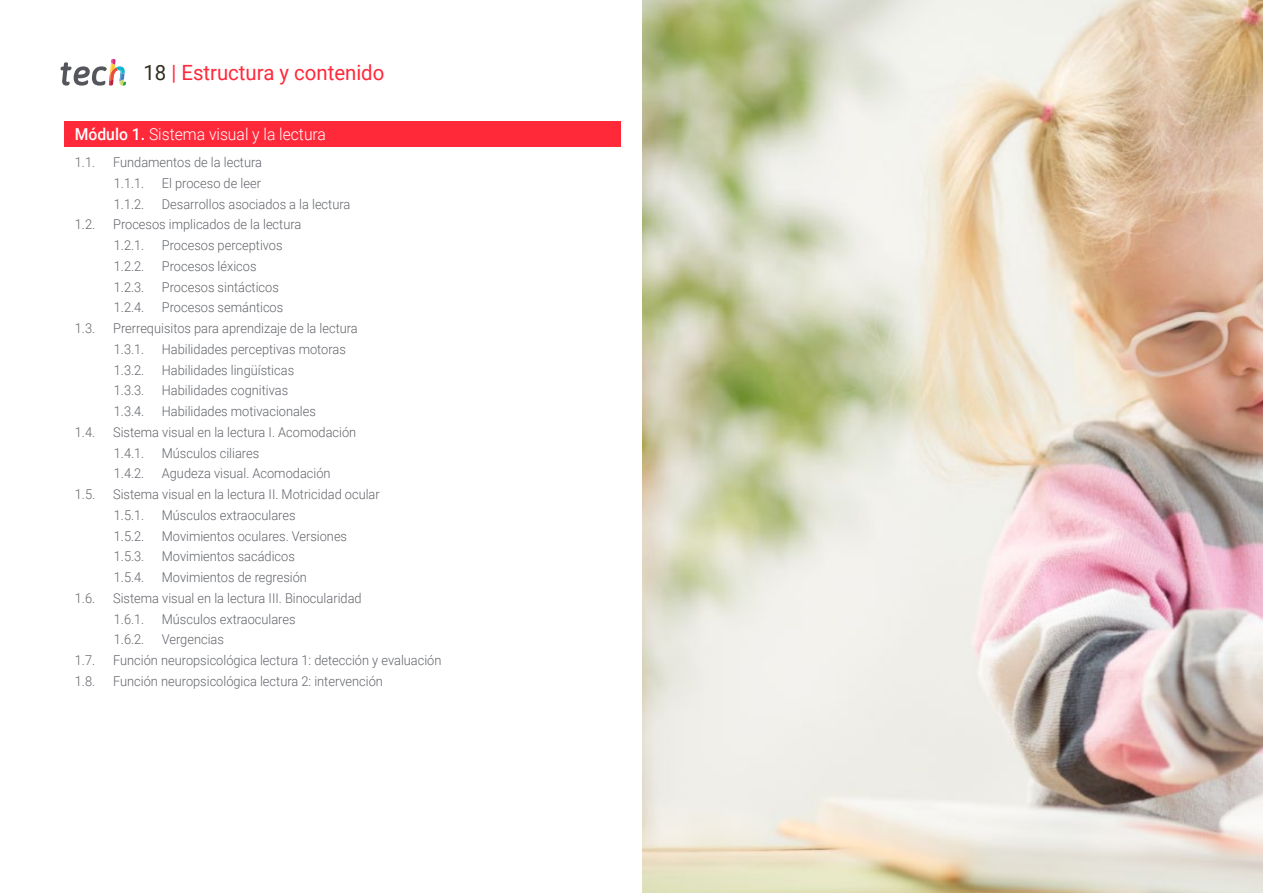
<style>
.page{position:relative;width:1263px;height:893px;background:#fff}
.page>*{position:absolute;margin:0;border:0;box-sizing:border-box;transform-origin:0 0}
.t1{font:21px "Roboto";color:#ff293a}
.t2{font:300 16.5px "Roboto";color:#fff;scale:.95 1}
.t3{font:300 13.5px/20.7px "Roboto";color:#61646a;scale:.95 1}
.s1{color:#312e20}
.s2{font-weight:500}
</style>
<div class="page">
<div style="left:64px;top:121px;width:557px;height:25px;background:#ff293a"></div>
<img style="left:642px;top:0;width:621px;height:893px">
<svg style="left:61px;top:59px;width:65px;height:27px"></svg>
<h1 class="t1" style="left:144px;top:57px;width:242px"><span class="s1">18</span> | Estructura y contenido</h1>
<p class="t2" style="left:75px;top:123px;width:266px"><span class="s2">Módulo 1.</span> Sistema visual y la lectura</p>
<p class="t3" style="left:75px;top:151px;width:23px">1.1.</p>
<p class="t3" style="left:113px;top:151px;width:158px">Fundamentos de la lectura<br>1.1.1.</p>
<p class="t3" style="left:162px;top:172px;width:106px">El proceso de leer</p>
<p class="t3" style="left:114px;top:193px;width:34px">1.1.2.</p>
<p class="t3" style="left:162px;top:193px;width:200px">Desarrollos asociados a la lectura</p>
<p class="t3" style="left:75px;top:214px;width:23px">1.2.</p>
<p class="t3" style="left:113px;top:214px;width:200px">Procesos implicados de la lectura<br>1.2.1.</p>
<p class="t3" style="left:162px;top:234px;width:129px">Procesos perceptivos</p>
<p class="t3" style="left:114px;top:255px;width:34px">1.2.2.</p>
<p class="t3" style="left:162px;top:255px;width:101px">Procesos léxicos</p>
<p class="t3" style="left:114px;top:276px;width:34px">1.2.3.</p>
<p class="t3" style="left:162px;top:276px;width:125px">Procesos sintácticos</p>
<p class="t3" style="left:114px;top:297px;width:34px">1.2.4.</p>
<p class="t3" style="left:162px;top:297px;width:129px">Procesos semánticos</p>
<p class="t3" style="left:75px;top:317px;width:23px">1.3.</p>
<p class="t3" style="left:113px;top:317px;width:259px">Prerrequisitos para aprendizaje de la lectura<br>1.3.1.</p>
<p class="t3" style="left:162px;top:338px;width:195px">Habilidades perceptivas motoras</p>
<p class="t3" style="left:114px;top:359px;width:34px">1.3.2.</p>
<p class="t3" style="left:162px;top:359px;width:141px">Habilidades lingüísticas</p>
<p class="t3" style="left:114px;top:380px;width:34px">1.3.3.</p>
<p class="t3" style="left:162px;top:380px;width:134px">Habilidades cognitivas</p>
<p class="t3" style="left:114px;top:400px;width:34px">1.3.4.</p>
<p class="t3" style="left:162px;top:400px;width:164px">Habilidades motivacionales</p>
<p class="t3" style="left:75px;top:421px;width:23px">1.4.</p>
<p class="t3" style="left:113px;top:421px;width:257px">Sistema visual en la lectura I. Acomodación<br>1.4.1.</p>
<p class="t3" style="left:162px;top:442px;width:104px">Músculos ciliares</p>
<p class="t3" style="left:114px;top:463px;width:34px">1.4.2.</p>
<p class="t3" style="left:162px;top:463px;width:179px">Agudeza visual. Acomodación</p>
<p class="t3" style="left:75px;top:483px;width:23px">1.5.</p>
<p class="t3" style="left:113px;top:483px;width:282px">Sistema visual en la lectura II. Motricidad ocular<br>1.5.1.</p>
<p class="t3" style="left:162px;top:504px;width:142px">Músculos extraoculares</p>
<p class="t3" style="left:114px;top:525px;width:34px">1.5.2.</p>
<p class="t3" style="left:162px;top:525px;width:197px">Movimientos oculares. Versiones</p>
<p class="t3" style="left:114px;top:546px;width:34px">1.5.3.</p>
<p class="t3" style="left:162px;top:546px;width:142px">Movimientos sacádicos</p>
<p class="t3" style="left:114px;top:566px;width:34px">1.5.4.</p>
<p class="t3" style="left:162px;top:566px;width:154px">Movimientos de regresión</p>
<p class="t3" style="left:75px;top:587px;width:23px">1.6.</p>
<p class="t3" style="left:113px;top:587px;width:263px">Sistema visual en la lectura III. Binocularidad<br>1.6.1.</p>
<p class="t3" style="left:162px;top:608px;width:142px">Músculos extraoculares</p>
<p class="t3" style="left:114px;top:629px;width:34px">1.6.2.</p>
<p class="t3" style="left:162px;top:629px;width:67px">Vergencias</p>
<p class="t3" style="left:75px;top:649px;width:23px">1.7.</p>
<p class="t3" style="left:113px;top:649px;width:347px">Función neuropsicológica lectura 1: detección y evaluación</p>
<p class="t3" style="left:75px;top:670px;width:23px">1.8.</p>
<p class="t3" style="left:113px;top:670px;width:285px">Función neuropsicológica lectura 2: intervención</p>
</div>
